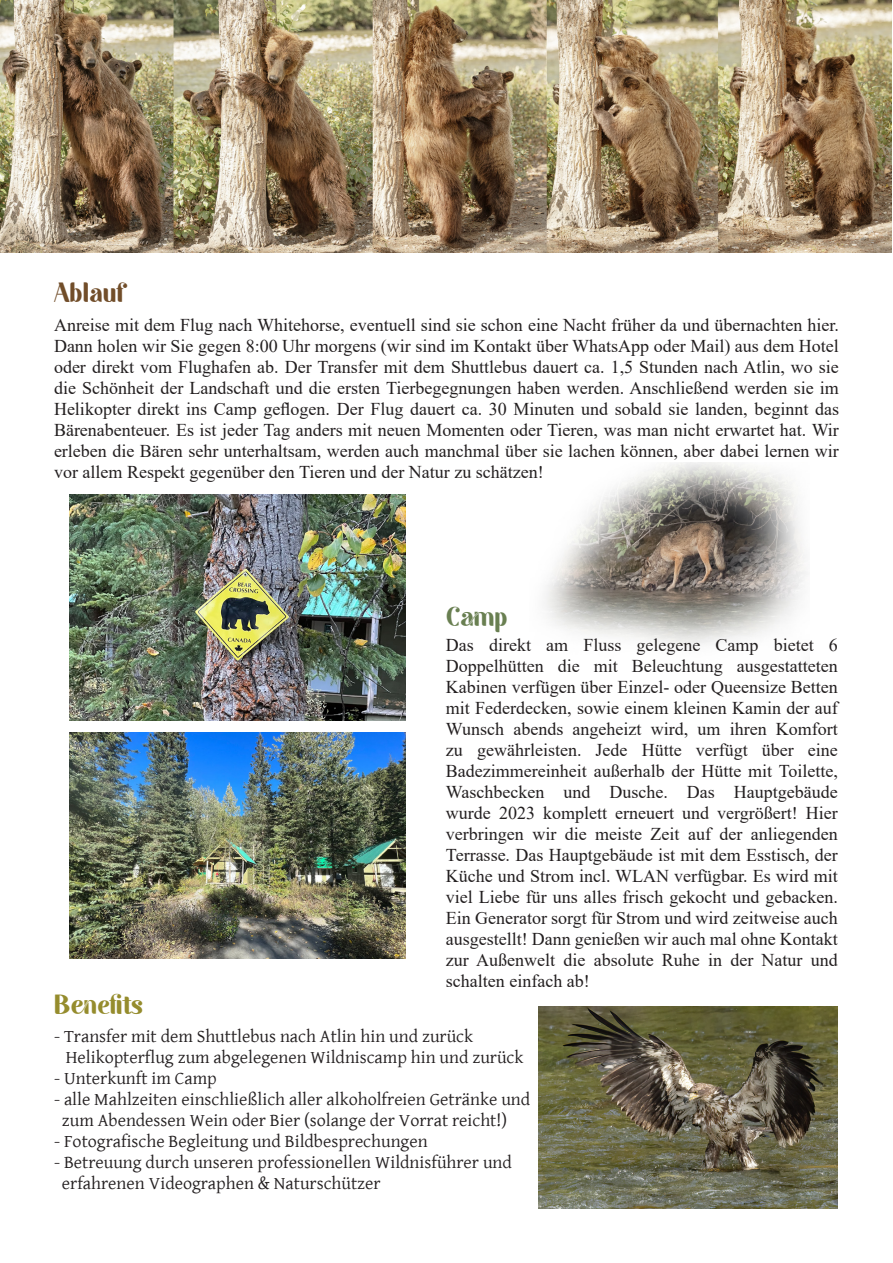
<style>
.page{position:relative;width:893px;height:1263px;background:#fff}
.page>*{position:absolute;margin:0;border:0;box-sizing:border-box;transform-origin:0 0}
.t1{font:27px "Autolinker";color:#958c2d}
.t2{font:27px "Autolinker";color:#714d29}
.t3{font:27px "Autolinker";color:#697f51}
.t4{font:18px/21px "Times New Roman";color:#231f20;text-align:justify}
.t5{font:18px/21px "Gentium Basic";color:#231f20}
</style>
<div class="page">
<img style="left:544px;top:462px;width:263px;height:184px">
<img style="left:0;top:0;width:892px;height:252px">
<img style="left:538px;top:1006px;width:300px;height:203px">
<img style="left:70px;top:495px;width:336px;height:225px">
<img style="left:70px;top:732px;width:336px;height:226px">
<p class="t2" style="left:54px;top:277px;width:75px">Ablauf</p>
<p class="t4" style="left:54px;top:314px;width:786px">Anreise mit dem Flug nach Whitehorse, eventuell sind sie schon eine Nacht früher da und übernachten hier.<br>Dann holen wir Sie gegen 8:00 Uhr morgens (wir sind im Kontakt über WhatsApp oder Mail) aus dem Hotel oder direkt vom Flughafen ab. Der Transfer mit dem Shuttlebus dauert ca. 1,5 Stunden nach Atlin, wo sie die Schönheit der Landschaft und die ersten Tierbegegnungen haben werden. Anschließend werden sie im Helikopter direkt ins Camp geflogen. Der Flug dauert ca. 30 Minuten und sobald sie landen, beginnt das Bärenabenteuer. Es ist jeder Tag anders mit neuen Momenten oder Tieren, was man nicht erwartet hat. Wir erleben die Bären sehr unterhaltsam, werden auch manchmal über sie lachen können, aber dabei lernen wir vor allem Respekt gegenüber den Tieren und der Natur zu schätzen!</p>
<p class="t3" style="left:446px;top:600px;width:63px">Camp</p>
<p class="t1" style="left:54px;top:988px;width:91px">Benefits</p>
<p class="t4" style="left:446px;top:634px;width:393px">Das direkt am Fluss gelegene Camp bietet 6<br>Doppelhütten die mit Beleuchtung ausgestatteten Kabinen verfügen über Einzel- oder Queensize Betten mit Federdecken, sowie einem kleinen Kamin der auf Wunsch abends angeheizt wird, um ihren Komfort zu gewährleisten. Jede Hütte verfügt über eine Badezimmereinheit außerhalb der Hütte mit Toilette, Waschbecken und Dusche. Das Hauptgebäude wurde 2023 komplett erneuert und vergrößert! Hier verbringen wir die meiste Zeit auf der anliegenden Terrasse. Das Hauptgebäude ist mit dem Esstisch, der Küche und Strom incl. WLAN verfügbar. Es wird mit viel Liebe für uns alles frisch gekocht und gebacken.<br>Ein Generator sorgt für Strom und wird zeitweise auch ausgestellt! Dann genießen wir auch mal ohne Kontakt zur Außenwelt die absolute Ruhe in der Natur und schalten einfach ab!</p>
<p class="t5" style="left:66px;top:1025px;width:459px;text-indent:-12px">- Transfer mit dem Shuttlebus nach Atlin hin und zurück<br>Helikopterflug zum abgelegenen Wildniscamp hin und zurück</p>
<p class="t5" style="left:54px;top:1067px;width:164px">- Unterkunft im Camp</p>
<p class="t5" style="left:54px;top:1088px;width:478px">- alle Mahlzeiten einschließlich aller alkoholfreien Getränke und</p>
<p class="t5" style="left:62px;top:1109px;width:447px">zum Abendessen Wein oder Bier (solange der Vorrat reicht!)</p>
<p class="t5" style="left:54px;top:1130px;width:375px">- Fotografische Begleitung und Bildbesprechungen</p>
<p class="t5" style="left:54px;top:1151px;width:459px">- Betreuung durch unseren professionellen Wildnisführer und</p>
<p class="t5" style="left:62px;top:1172px;width:320px">erfahrenen Videographen &amp; Naturschützer</p>
</div>
